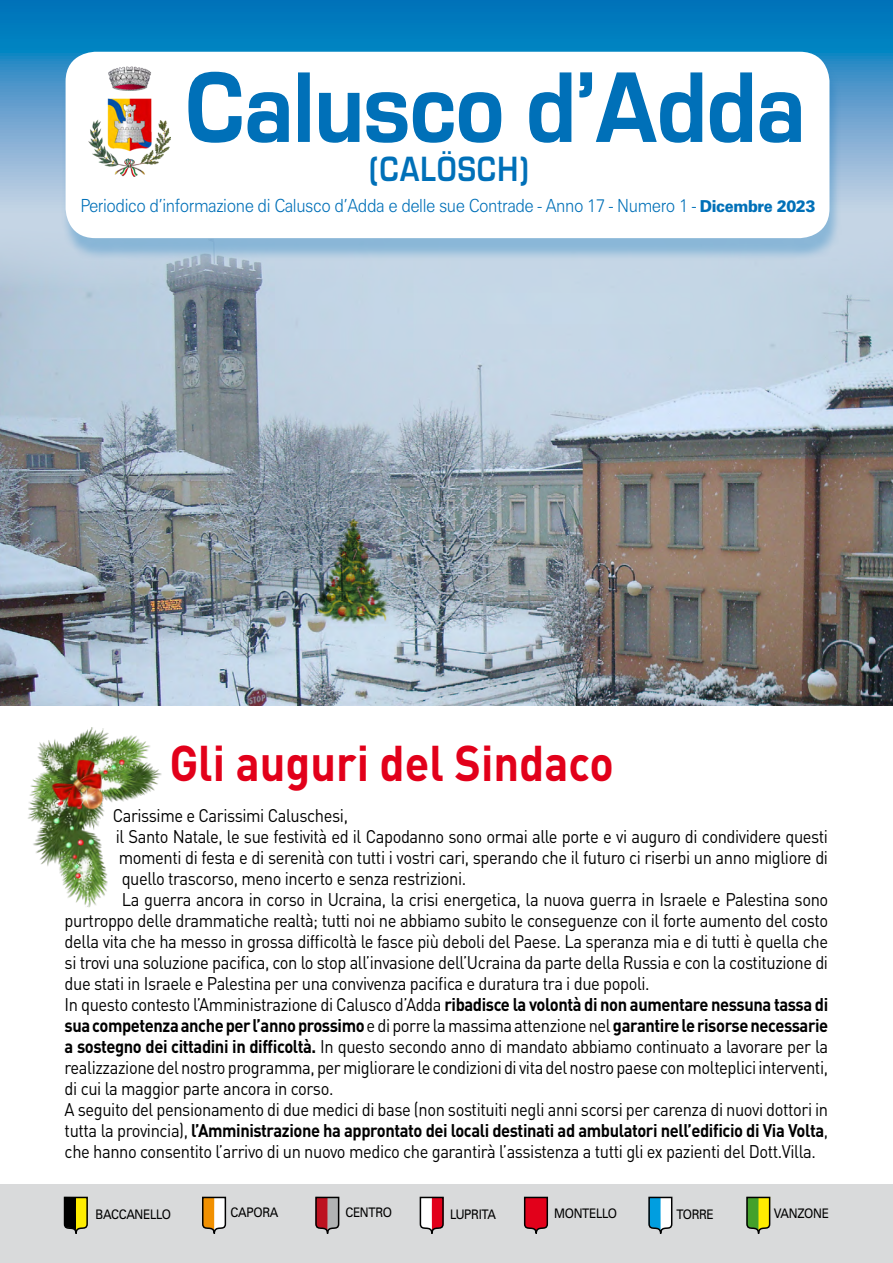
<style>
.page{position:relative;width:893px;height:1263px;background:#fff}
.page>*{position:absolute;margin:0;border:0;box-sizing:border-box;transform-origin:0 0}
.t1{font:90.75px "Europe Demi";color:#0070b8;scale:.91 1}
.t2{font:700 49.5px "DIN Pro";color:#e2001a;scale:.91 1}
.t3{font:600 32.4px "Eurostile";letter-spacing:.05em;color:#0070b8;scale:.83 1}
.t4{font:18.15px "DIN Pro";letter-spacing:-.025em;color:#000;scale:.91 1}
.t5{font:700 18.15px "DIN Pro";letter-spacing:-.025em;color:#000;scale:.91 1}
.t6{font:300 18.15px "Zurich BT";letter-spacing:-.025em;color:#0070b8;scale:.91 1}
.t7{font:13.2px "Zurich BT";letter-spacing:-.025em;color:#000;scale:.91 1}
.s1{font-weight:900;font-size:16.5px}
.s2{font-weight:700}
.s3{font-weight:400}
</style>
<div class="page">
<div style="left:0;top:1184px;width:893px;height:79px;background:#d9dadb"></div>
<svg style="left:0;top:0;width:893px;height:211px;background:#2289c3"></svg>
<img style="left:0;top:211px;width:893px;height:494px">
<div style="left:61px;top:58px;width:781px;height:202px;background:#0070b8;opacity:.3"></div>
<div style="left:66px;top:52px;width:763px;height:186px;background:#fff;border-radius:30px"></div>
<svg style="left:188px;top:71px;width:101px;height:72px"></svg>
<div style="left:298px;top:72px;width:12px;height:70px;border:2px solid #0070b8"></div>
<svg style="left:319px;top:92px;width:41px;height:51px"></svg>
<svg style="left:366px;top:92px;width:136px;height:51px"></svg>
<svg style="left:529px;top:72px;width:43px;height:71px"></svg>
<svg style="left:579px;top:72px;width:124px;height:71px"></svg>
<svg style="left:709px;top:72px;width:43px;height:71px"></svg>
<svg style="left:759px;top:92px;width:42px;height:51px"></svg>
<img style="left:88px;top:66px;width:83px;height:111px">
<svg style="left:63px;top:1196px;width:25px;height:38px"></svg>
<svg style="left:202px;top:1196px;width:25px;height:38px"></svg>
<svg style="left:315px;top:1196px;width:25px;height:38px"></svg>
<svg style="left:419px;top:1196px;width:25px;height:38px"></svg>
<svg style="left:523px;top:1196px;width:26px;height:38px"></svg>
<svg style="left:648px;top:1196px;width:25px;height:38px"></svg>
<svg style="left:746px;top:1196px;width:25px;height:38px"></svg>
<img style="left:314px;top:518px;width:75px;height:106px">
<img style="left:29px;top:727px;width:133px;height:180px">
<img style="left:28px;top:802px;width:94px;height:104px">
<h1 class="t1" style="left:185px;top:54px;width:684px">Calusco d’Adda</h1>
<h3 class="t3" style="left:369px;top:149px;width:194px">(CALÖSCH)</h3>
<p class="t6" style="left:81px;top:195px;width:809px">Periodico d’informazione di Calusco d’Adda e delle sue Contrade - Anno 17 - Numero 1 - <span class="s1">Dicembre 2023</span></p>
<h2 class="t2" style="left:170px;top:730px;width:490px">Gli auguri del Sindaco</h2>
<p class="t4" style="left:113px;top:803px;width:260px">Carissime e Carissimi Caluschesi,</p>
<p class="t4" style="left:116px;top:824px;width:784px">il Santo Natale, le sue festività ed il Capodanno sono ormai alle porte e vi auguro di condividere questi</p>
<p class="t4" style="left:119px;top:845px;width:781px">momenti di festa e di serenità con tutti i vostri cari, sperando che il futuro ci riserbi un anno migliore di</p>
<p class="t4" style="left:122px;top:866px;width:380px">quello trascorso, meno incerto e senza restrizioni.</p>
<p class="t4" style="left:122px;top:887px;width:778px">La guerra ancora in corso in Ucraina, la crisi energetica, la nuova guerra in Israele e Palestina sono</p>
<p class="t4" style="left:65px;top:908px;width:840px">purtroppo delle drammatiche realtà; tutti noi ne abbiamo subito le conseguenze con il forte aumento del costo</p>
<p class="t4" style="left:65px;top:929px;width:840px">della vita che ha messo in grossa difficoltà le fasce più deboli del Paese. La speranza mia e di tutti è quella che</p>
<p class="t4" style="left:65px;top:950px;width:840px">si trovi una soluzione pacifica, con lo stop all’invasione dell’Ucraina da parte della Russia e con la costituzione di</p>
<p class="t4" style="left:65px;top:971px;width:644px">due stati in Israele e Palestina per una convivenza pacifica e duratura tra i due popoli.</p>
<p class="t4" style="left:65px;top:992px;width:840px">In questo contesto l’Amministrazione di Calusco d’Adda <span class="s2">ribadisce la volontà di non aumentare nessuna tassa di</span></p>
<p class="t5" style="left:65px;top:1013px;width:841px">sua competenza anche per l’anno prossimo <span class="s3">e di porre la massima attenzione nel</span> garantire le risorse necessarie</p>
<p class="t4" style="left:65px;top:1034px;width:841px"><span class="s2">a sostegno dei cittadini in difficoltà.</span> In questo secondo anno di mandato abbiamo continuato a lavorare per la</p>
<p class="t4" style="left:65px;top:1055px;width:840px">realizzazione del nostro programma, per migliorare le condizioni di vita del nostro paese con molteplici interventi,</p>
<p class="t4" style="left:65px;top:1076px;width:297px">di cui la maggior parte ancora in corso.</p>
<p class="t4" style="left:65px;top:1097px;width:841px">A seguito del pensionamento di due medici di base (non sostituiti negli anni scorsi per carenza di nuovi dottori in</p>
<p class="t5" style="left:65px;top:1118px;width:840px"><span class="s3">tutta la provincia),</span> l’Amministrazione ha approntato dei locali destinati ad ambulatori nell’edificio di Via Volta<span class="s3">,</span></p>
<p class="t4" style="left:65px;top:1139px;width:827px">che hanno consentito l’arrivo di un nuovo medico che garantirà l’assistenza a tutti gli ex pazienti del Dott.Villa.</p>
<p class="t7" style="left:96px;top:1206px;width:84px">BACCANELLO</p>
<p class="t7" style="left:231px;top:1205px;width:52px">CAPO RA</p>
<p class="t7" style="left:345px;top:1205px;width:51px">CENTRO</p>
<p class="t7" style="left:450px;top:1206px;width:50px">LUPRITA</p>
<p class="t7" style="left:554px;top:1205px;width:47px">MONTELLO</p>
<p class="t7" style="left:676px;top:1206px;width:41px">TORRE</p>
<p class="t7" style="left:774px;top:1205px;width:44px">VANZONE</p>
</div>
